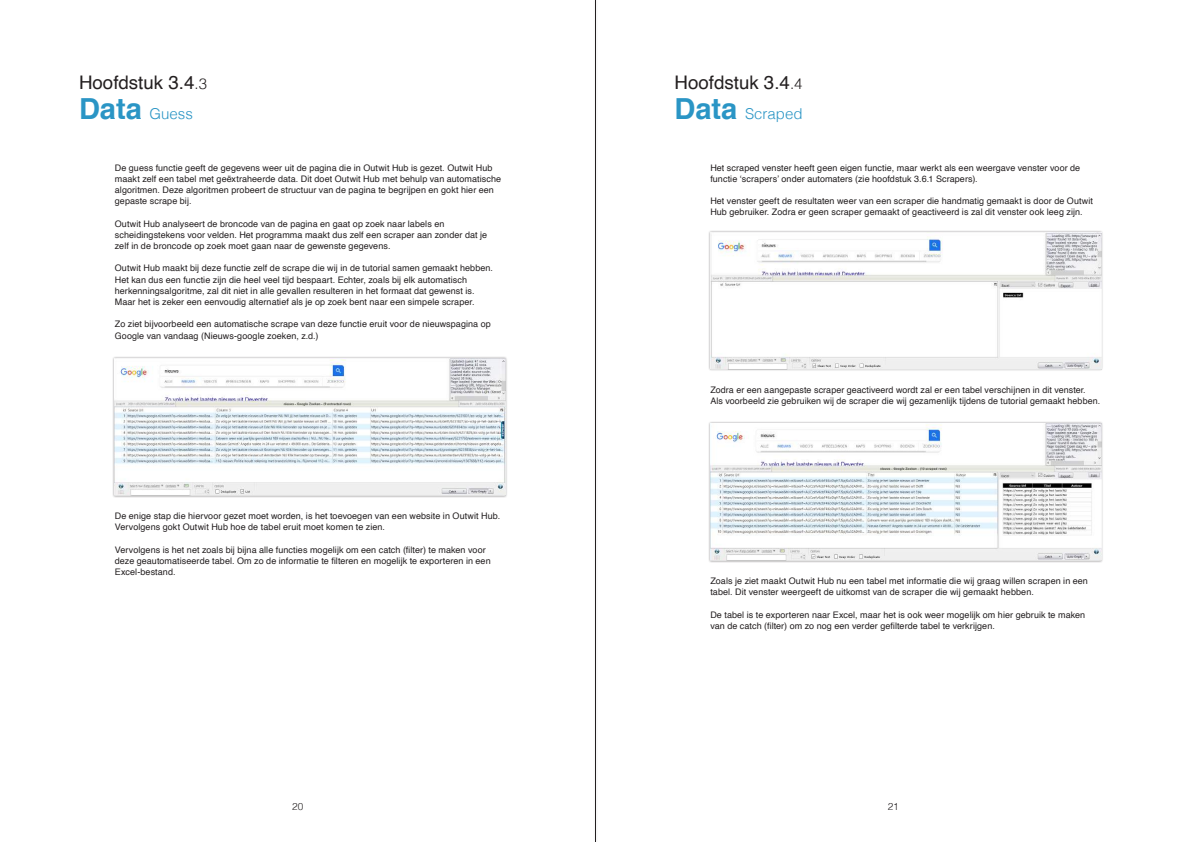
<style>
.page{position:relative;width:1191px;height:842px;background:#fff}
.page>*{position:absolute;margin:0;border:0;box-sizing:border-box;transform-origin:0 0}
.t1{font:700 29px "Helvetica";color:#2a95c5}
.t2{font:18.7px "Helvetica";color:#231f20}
.t3{font:300 15px "Helvetica";color:#2a95c5}
.t4{font:300 10px "Helvetica";color:#231f20}
.t5{font:9px/11.2px "Helvetica";letter-spacing:.01em;color:#231f20}
.s1{font-weight:300;font-size:15px}
.s2{font-weight:700;font-size:29px}
</style>
<div class="page">
<div style="left:593px;top:0;width:5px;height:842px;background:#f8f7f8"></div>
<hr style="left:595px;top:0;width:1px;height:842px;background:#231f20">
<div style="left:113px;top:356px;width:395px;height:142px;background:#231f20;opacity:.5"></div>
<img style="left:115px;top:359px;width:390px;height:136px">
<div style="left:708px;top:230px;width:395px;height:141px;background:#231f20;opacity:.5"></div>
<img style="left:710px;top:232px;width:391px;height:137px">
<div style="left:708px;top:421px;width:395px;height:142px;background:#231f20;opacity:.5"></div>
<img style="left:710px;top:424px;width:391px;height:136px">
<h2 class="t2" style="left:79px;top:68px;width:129px">Hoofdstuk 3.4<span class="s1">.3</span></h2>
<h3 class="t3" style="left:150px;top:101px;width:45px">Guess</h3>
<h3 class="t3" style="left:674px;top:101px;width:130px"><span class="s2">Data</span> Scraped</h3>
<h2 class="t2" style="left:674px;top:68px;width:129px">Hoofdstuk 3.4<span class="s1">.4</span></h2>
<h1 class="t1" style="left:79px;top:86px;width:64px">Data</h1>
<p class="t5" style="left:115px;top:162px;width:388px">De guess functie geeft de gegevens weer uit de pagina die in Outwit Hub is gezet. Outwit Hub maakt zelf een tabel met geëxtraheerde data. Dit doet Outwit Hub met behulp van automatische algoritmen. Deze algoritmen probeert de structuur van de pagina te begrijpen en gokt hier een gepaste scrape bij.</p>
<p class="t5" style="left:115px;top:218px;width:374px">Outwit Hub analyseert de broncode van de pagina en gaat op zoek naar labels en scheidingstekens voor velden. Het programma maakt dus zelf een scraper aan zonder dat je zelf in de broncode op zoek moet gaan naar de gewenste gegevens.</p>
<p class="t5" style="left:115px;top:263px;width:380px">Outwit Hub maakt bij deze functie zelf de scrape die wij in de tutorial samen gemaakt hebben.<br>Het kan dus een functie zijn die heel veel tijd bespaart. Echter, zoals bij elk automatisch herkenningsalgoritme, zal dit niet in alle gevallen resulteren in het formaat dat gewenst is.<br>Maar het is zeker een eenvoudig alternatief als je op zoek bent naar een simpele scraper.</p>
<p class="t5" style="left:115px;top:319px;width:377px">Zo ziet bijvoorbeeld een automatische scrape van deze functie eruit voor de nieuwspagina op<br>Google van vandaag (Nieuws-google zoeken, z.d.)</p>
<p class="t5" style="left:115px;top:511px;width:387px">De enige stap die hiervoor gezet moet worden, is het toevoegen van een website in Outwit Hub.<br>Vervolgens gokt Outwit Hub hoe de tabel eruit moet komen te zien.</p>
<p class="t5" style="left:115px;top:544px;width:377px">Vervolgens is het net zoals bij bijna alle functies mogelijk om een catch (filter) te maken voor deze geautomatiseerde tabel. Om zo de informatie te filteren en mogelijk te exporteren in een<br>Excel-bestand.</p>
<p class="t5" style="left:710px;top:162px;width:371px">Het scraped venster heeft geen eigen functie, maar werkt als een weergave venster voor de functie ‘scrapers’ onder automaters (zie hoofdstuk 3.6.1 Scrapers).</p>
<p class="t5" style="left:710px;top:196px;width:384px">Het venster geeft de resultaten weer van een scraper die handmatig gemaakt is door de Outwit<br>Hub gebruiker. Zodra er geen scraper gemaakt of geactiveerd is zal dit venster ook leeg zijn.</p>
<p class="t5" style="left:710px;top:384px;width:391px">Zodra er een aangepaste scraper geactiveerd wordt zal er een tabel verschijnen in dit venster.<br>Als voorbeeld zie gebruiken wij de scraper die wij gezamenlijk tijdens de tutorial gemaakt hebben.</p>
<p class="t5" style="left:710px;top:576px;width:379px">Zoals je ziet maakt Outwit Hub nu een tabel met informatie die wij graag willen scrapen in een tabel. Dit venster weergeeft de uitkomst van de scraper die wij gemaakt hebben.</p>
<p class="t5" style="left:710px;top:609px;width:376px">De tabel is te exporteren naar Excel, maar het is ook weer mogelijk om hier gebruik te maken van de catch (filter) om zo nog een verder gefilterde tabel te verkrijgen.</p>
<p class="t4" style="left:292px;top:798px;width:13px">20</p>
<p class="t4" style="left:887px;top:798px;width:12px">21</p>
</div>
